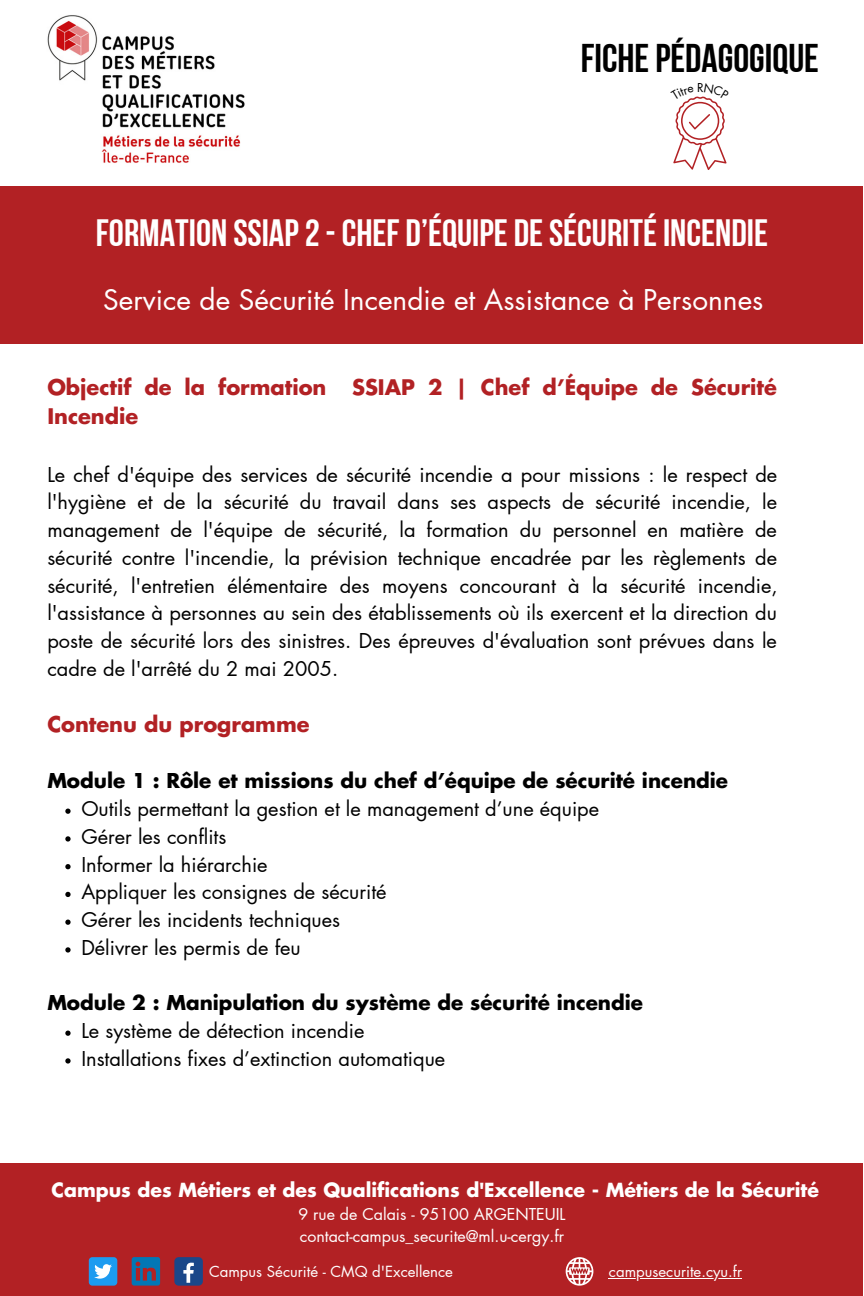
<style>
.page{position:relative;width:864px;height:1296px;background:#fff}
.page>*{position:absolute;margin:0;border:0;box-sizing:border-box;transform-origin:0 0}
.t1{font:40px "Bebas Neue Cyrillic";color:#000}
.t2{font:38px "Bebas Neue Cyrillic";color:#fff}
.t3{font:28px "Futura LT Pro";color:#fff}
.t4{font:700 21px/29.2px "Futura LT Pro";color:#b22124}
.t5{font:20px/27.8px "Futura LT Pro";color:#000}
.t6{font:700 20px "Futura LT Pro";color:#000}
.t7{font:700 19px "Futura LT Pro";color:#fff}
.t8{font:16px/21.8px "Futura LT Pro";color:#fff}
.t9{font:15px "Futura LT Pro";color:#fff}
</style>
<div class="page">
<img style="left:47px;top:15px;width:198px;height:148px">
<div style="left:0;top:186px;width:863px;height:157px;background:#b22124"></div>
<div style="left:0;top:1163px;width:863px;height:133px;background:#b22124"></div>
<svg style="left:65px;top:809px;width:6px;height:5px"></svg>
<svg style="left:65px;top:836px;width:6px;height:6px"></svg>
<svg style="left:65px;top:864px;width:6px;height:5px"></svg>
<svg style="left:65px;top:892px;width:6px;height:5px"></svg>
<svg style="left:65px;top:920px;width:6px;height:5px"></svg>
<svg style="left:65px;top:947px;width:6px;height:6px"></svg>
<svg style="left:65px;top:1031px;width:6px;height:5px"></svg>
<svg style="left:65px;top:1058px;width:6px;height:6px"></svg>
<svg style="left:132px;top:1257px;width:28px;height:29px"></svg>
<div style="left:174px;top:1257px;width:29px;height:29px;background:#1a4789;border-radius:4px"></div>
<svg style="left:183px;top:1263px;width:11px;height:20px"></svg>
<div style="left:89px;top:1257px;width:28px;height:29px;background:#1d9bf0;border-radius:4px"></div>
<svg style="left:94px;top:1264px;width:18px;height:15px"></svg>
<svg style="left:566px;top:1257px;width:27px;height:29px"></svg>
<hr style="left:609px;top:1278px;width:133px;height:1px;background:#fff">
<svg style="left:673px;top:96px;width:54px;height:74px"></svg>
<h1 class="t1" style="left:581px;top:42px;width:240px">FICHEPÉDAGOGIQUE</h1>
<h2 class="t2" style="left:96px;top:218px;width:674px">FORMATION SSIAP2-CHEF D’ÉQUIPE DESÉCURITÉINCENDIE</h2>
<h3 class="t3" style="left:103px;top:287px;width:662px">Service de Sécurité Incendie et Assistance à Personnes</h3>
<p class="t4" style="left:47px;top:373px;width:731px">Objectif de la formation SSIAP 2 | Chef d’Équipe de Sécurité<br>Incendie</p>
<p class="t5" style="left:47px;top:461px;width:732px;text-align:justify">Le chef d'équipe des services de sécurité incendie a pour missions : le respect de l'hygiène et de la sécurité du travail dans ses aspects de sécurité incendie, le management de l'équipe de sécurité, la formation du personnel en matière de sécurité contre l'incendie, la prévision technique encadrée par les règlements de sécurité, l'entretien élémentaire des moyens concourant à la sécurité incendie, l'assistance à personnes au sein des établissements où ils exercent et la direction du poste de sécurité lors des sinistres. Des épreuves d'évaluation sont prévues dans le cadre de l'arrêté du 2 mai 2005.</p>
<p class="t4" style="left:47px;top:711px;width:264px">Contenu du programme</p>
<p class="t6" style="left:47px;top:772px;width:682px">Module 1 : Rôle et missions du chef d’équipe de sécurité incendie</p>
<p class="t5" style="left:81px;top:796px;width:519px">Outils permettant la gestion et le management d’une équipe<br>Gérer les conflits<br>Informer la hiérarchie<br>Appliquer les consignes de sécurité<br>Gérer les incidents techniques<br>Délivrer les permis de feu</p>
<p class="t6" style="left:47px;top:994px;width:597px">Module 2 : Manipulation du système de sécurité incendie</p>
<p class="t5" style="left:81px;top:1018px;width:366px">Le système de détection incendie<br>Installations fixes d’extinction automatique</p>
<p class="t7" style="left:52px;top:1181px;width:769px">Campus des Métiers et des Qualifications d'Excellence - Métiers de la Sécurité</p>
<p class="t8" style="left:298px;top:1204px;width:269px">9 rue de Calais - 95100 ARGENTEUIL contact-campus_securite@ml.u-cergy.fr</p>
<p class="t9" style="left:209px;top:1265px;width:245px">Campus Sécurité - CMQ d'Excellence</p>
<p class="t9" style="left:609px;top:1265px;width:135px">campusecurite.cyu.fr</p>
</div>
